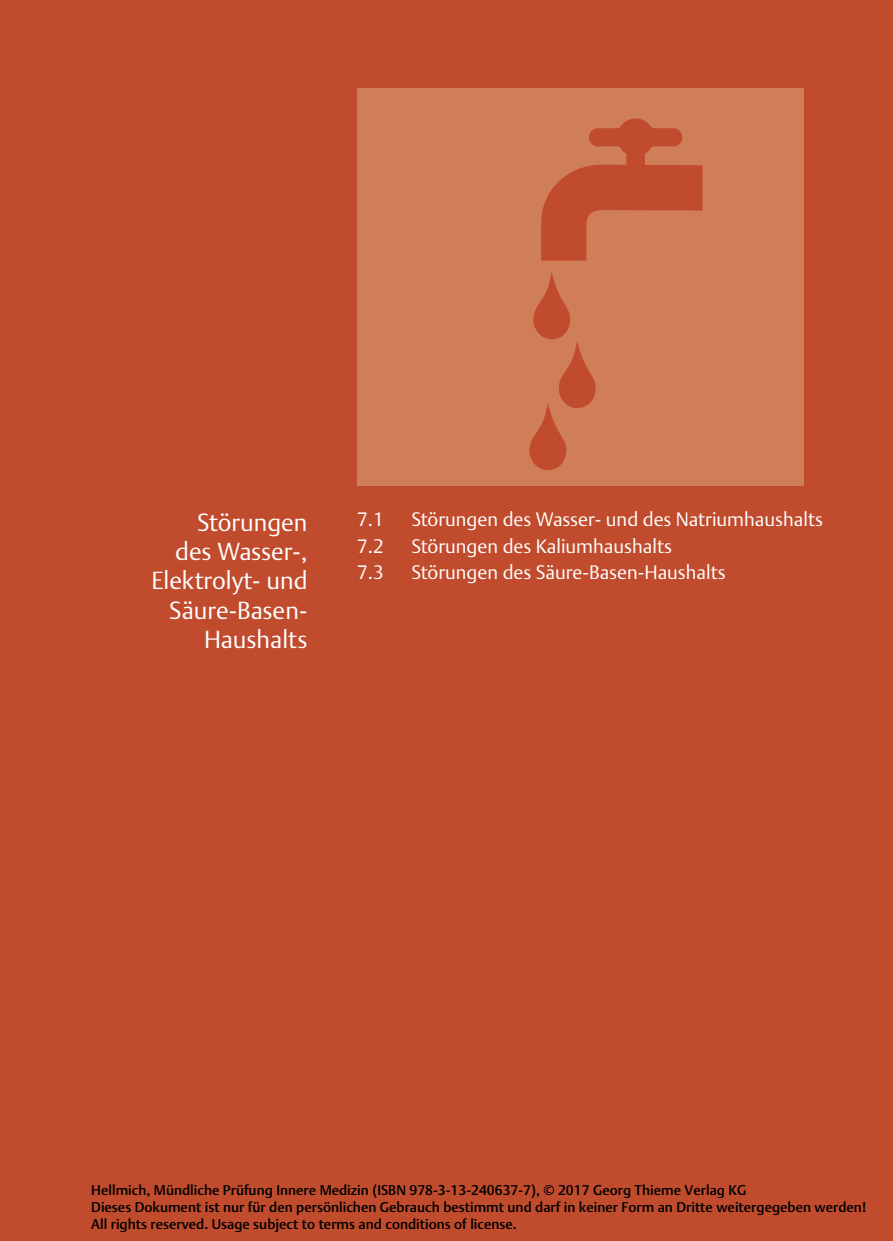
<style>
.page{position:relative;width:893px;height:1241px;background:#fff}
.page>*{position:absolute;margin:0;border:0;box-sizing:border-box;transform-origin:0 0}
.t1{font:300 24.5px/29.4px "Thieme Argo 2011";color:#fff;text-align:right}
.t2{font:300 19.25px "Thieme Argo 2011";color:#fff}
.t3{font:500 14px/16.8px "Thieme Argo 2011";color:#000}
</style>
<div class="page">
<div style="left:0;top:0;width:893px;height:1240px;background:#c14b2d"></div>
<div style="left:357px;top:88px;width:447px;height:397px;background:#d07d59"></div>
<img style="left:529px;top:118px;width:174px;height:352px">
<h1 class="t1" style="left:152px;top:506px;width:157px">Störungen<br>des Wasser-,<br>Elektrolyt- und<br>Säure-Basen-<br>Haushalts</h1>
<h2 class="t2" style="left:357px;top:506px;width:28px">7.1</h2>
<h2 class="t2" style="left:411px;top:506px;width:413px">Störungen des Wasser- und des Natriumhaushalts</h2>
<h2 class="t2" style="left:357px;top:533px;width:28px">7.2</h2>
<h2 class="t2" style="left:411px;top:533px;width:262px">Störungen des Kaliumhaushalts</h2>
<h2 class="t2" style="left:357px;top:559px;width:28px">7.3</h2>
<h2 class="t2" style="left:411px;top:559px;width:316px">Störungen des Säure-Basen-Haushalts</h2>
<p class="t3" style="left:91px;top:1181px;width:776px">Hellmich, Mündliche Prüfung Innere Medizin (ISBN 978-3-13-240637-7), © 2017 Georg Thieme Verlag KG<br>Dieses Dokument ist nur für den persönlichen Gebrauch bestimmt und darf in keiner Form an Dritte weitergegeben werden!<br>All rights reserved. Usage subject to terms and conditions of license.</p>
</div>
